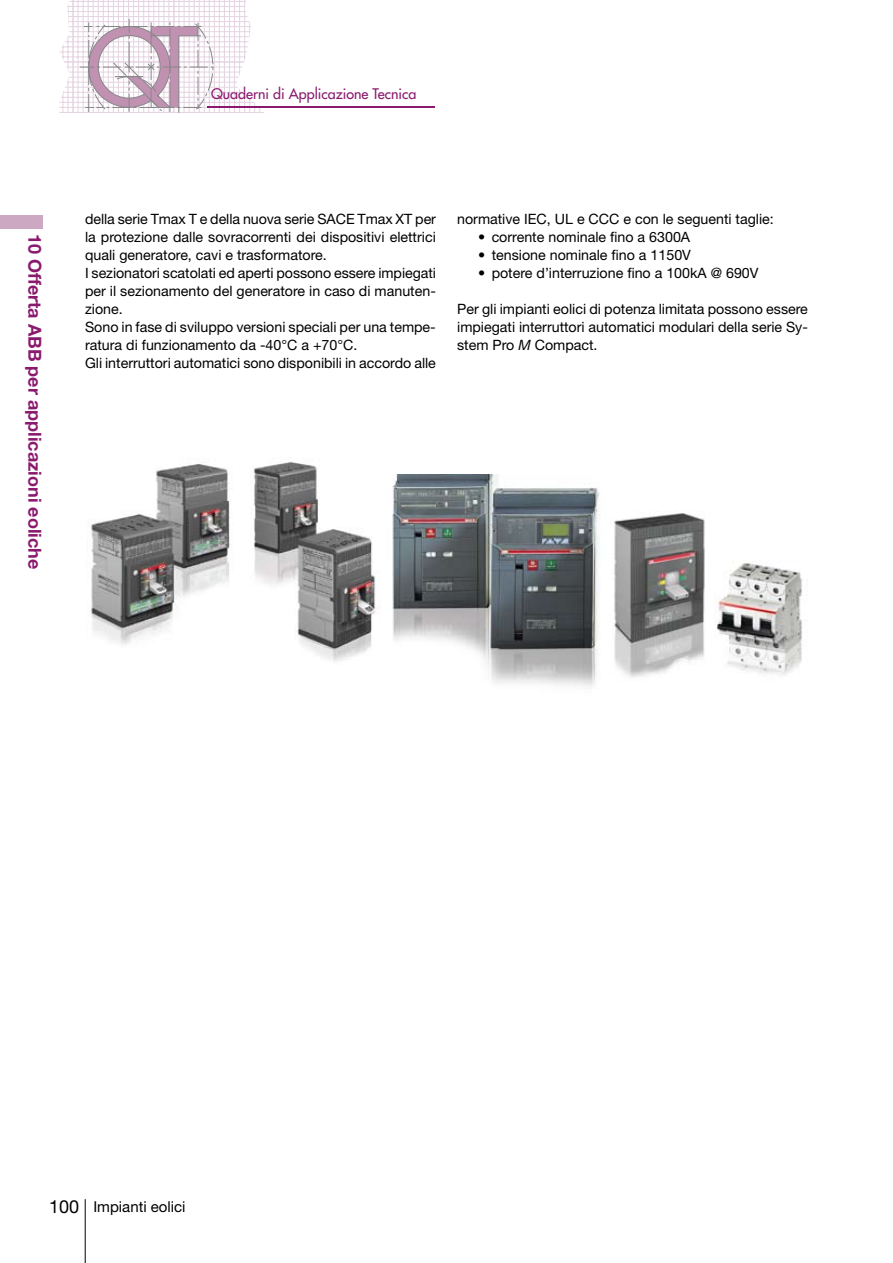
<style>
.page{position:relative;width:893px;height:1263px;background:#fff}
.page>*{position:absolute;margin:0;border:0;box-sizing:border-box;transform-origin:0 0}
.t1{font:700 18px "Helvetica Neue";color:#8a1a6e}
.t2{font:18px "Helvetica Neue";color:#000}
.t3{font:15px "Helvetica Neue";color:#000}
.t4{font:14.25px/18px "Helvetica Neue";color:#000}
.t5{font:14.25px "Futura";color:#8a1a6e}
.s1{font-style:italic}
</style>
<div class="page">
<hr style="left:85px;top:1199px;width:1px;height:64px;background:#000">
<hr style="left:208px;top:106px;width:227px;height:1px;background:#8a1a6e">
<svg style="left:59px;top:0;width:212px;height:113px"></svg>
<div style="left:0;top:215px;width:43px;height:13px;background:#cca8c2"></div>
<img style="left:715px;top:562px;width:93px;height:113px">
<img style="left:91px;top:461px;width:289px;height:201px">
<img style="left:392px;top:475px;width:208px;height:212px">
<img style="left:614px;top:513px;width:91px;height:165px">
<p class="t5" style="left:211px;top:85px;width:207px">Quaderni di Applicazione Tecnica</p>
<p class="t1" style="left:46px;top:234px;width:337px;rotate:90deg">10 Offerta ABB per applicazioni eoliche</p>
<p class="t4" style="left:85px;top:210px;width:352px">della serie Tmax T e della nuova serie SACE Tmax XT per la protezione dalle sovracorrenti dei dispositivi elettrici quali generatore, cavi e trasformatore.<br>I sezionatori scatolati ed aperti possono essere impiegati per il sezionamento del generatore in caso di manuten&shy;zione.<br>Sono in fase di sviluppo versioni speciali per una tempe&shy;ratura di funzionamento da -40°C a +70°C.<br>Gli interruttori automatici sono disponibili in accordo alle</p>
<p class="t4" style="left:457px;top:210px;width:318px">normative IEC, UL e CCC e con le seguenti taglie:</p>
<p class="t4" style="left:478px;top:228px;width:213px">• corrente nominale fino a 6300A</p>
<p class="t4" style="left:478px;top:246px;width:214px">• tensione nominale fino a 1150V</p>
<p class="t4" style="left:478px;top:264px;width:282px">• potere d’interruzione fino a 100kA @ 690V</p>
<p class="t4" style="left:457px;top:300px;width:352px;text-align:justify">Per gli impianti eolici di potenza limitata possono essere impiegati interruttori automatici modulari della serie Sy&shy;stem Pro <span class="s1">M</span> Compact.</p>
<p class="t2" style="left:49px;top:1196px;width:32px">100</p>
<p class="t3" style="left:93px;top:1198px;width:94px">Impianti eolici</p>
</div>
